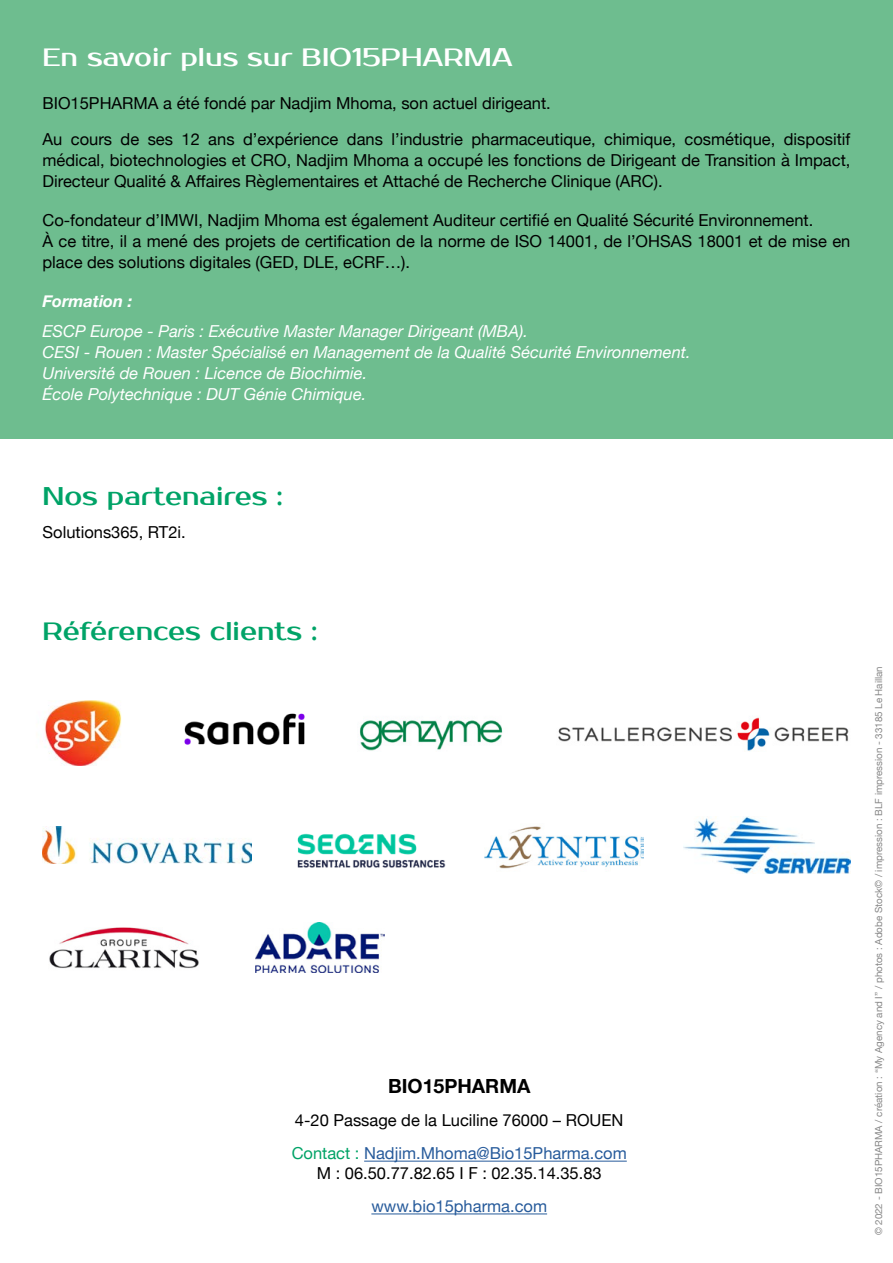
<style>
.page{position:relative;width:893px;height:1263px;background:#fff}
.page>*{position:absolute;margin:0;border:0;box-sizing:border-box;transform-origin:0 0}
.t1{font:25.5px "Prosto One";color:#00a367}
.t2{font:25.5px "Prosto One";color:#fff}
.t3{font:700 19.5px "Helvetica Neue";color:#000}
.t4{font:16.5px/21px "Helvetica Neue";color:#000}
.t5{font:italic 16.5px/21px "Helvetica Neue";color:#fff}
.t6{font:16.5px "Helvetica Neue";color:#275b9b}
.t7{font:italic 700 16.5px "Helvetica Neue";color:#fff}
.t8{font:9.75px "Helvetica Neue";color:#878787}
.s1{color:#00a367}
.s2{color:#275b9b}
</style>
<div class="page">
<div style="left:0;top:0;width:893px;height:438px;background:#6ebd8f"></div>
<hr style="left:364px;top:1161px;width:263px;height:1px;background:#275b9b">
<hr style="left:371px;top:1213px;width:176px;height:1px;background:#275b9b">
<img style="left:360px;top:720px;width:143px;height:31px">
<img style="left:558px;top:717px;width:291px;height:35px">
<img style="left:184px;top:713px;width:121px;height:32px">
<img style="left:44px;top:701px;width:78px;height:64px">
<img style="left:255px;top:923px;width:129px;height:50px">
<img style="left:297px;top:833px;width:149px;height:35px">
<img style="left:485px;top:826px;width:158px;height:43px">
<img style="left:683px;top:816px;width:167px;height:57px">
<img style="left:43px;top:827px;width:209px;height:36px">
<img style="left:49px;top:927px;width:150px;height:42px">
<h1 class="t2" style="left:43px;top:43px;width:472px">En savoir plus sur BIO15PHARMA</h1>
<p class="t4" style="left:43px;top:86px;width:809px;line-height:36px">BIO15PHARMA a été fondé par Nadjim Mhoma, son actuel dirigeant.<br>Au cours de ses 12 ans d’expérience dans l’industrie pharmaceutique, chimique, cosmétique, dispositif</p>
<p class="t4" style="left:43px;top:150px;width:809px">médical, biotechnologies et CRO, Nadjim Mhoma a occupé les fonctions de Dirigeant de Transition à Impact,<br>Directeur Qualité &amp; Affaires Règlementaires et Attaché de Recherche Clinique (ARC).</p>
<p class="t4" style="left:43px;top:210px;width:809px">Co-fondateur d’IMWI, Nadjim Mhoma est également Auditeur certifié en Qualité Sécurité Environnement.<br>À ce titre, il a mené des projets de certification de la norme de ISO 14001, de l’OHSAS 18001 et de mise en place des solutions digitales (GED, DLE, eCRF…).</p>
<p class="t7" style="left:43px;top:288px;width:91px">Formation :</p>
<p class="t5" style="left:43px;top:321px;width:650px">ESCP Europe - Paris : Exécutive Master Manager Dirigeant (MBA).<br>CESI - Rouen : Master Spécialisé en Management de la Qualité Sécurité Environnement.<br>Université de Rouen : Licence de Biochimie.<br>École Polytechnique : DUT Génie Chimique.</p>
<h1 class="t1" style="left:43px;top:481px;width:242px">Nos partenaires :</h1>
<p class="t4" style="left:43px;top:523px;width:145px">Solutions365, RT2i.</p>
<h1 class="t1" style="left:43px;top:616px;width:276px">Références clients :</h1>
<p class="t3" style="left:388px;top:1071px;width:144px">BIO15PHARMA</p>
<p class="t4" style="left:292px;top:1105px;width:337px;line-height:33px">4-20 Passage de la Luciline 76000 – ROUEN<br><span class="s1">Contact :</span> <span class="s2">Nadjim.Mhoma@Bio15Pharma.com</span></p>
<p class="t4" style="left:317px;top:1164px;width:286px">M : 06.50.77.82.65 I F : 02.35.14.35.83</p>
<p class="t6" style="left:371px;top:1194px;width:177px">www.bio15pharma.com</p>
<p class="t8" style="left:871px;top:1235px;width:571px;rotate:-90deg">© 2022 - BIO15PHARMA / création : “My Agency and I” / photos : Adobe Stock© / impression : BLF impression - 33185 Le Haillan</p>
</div>
